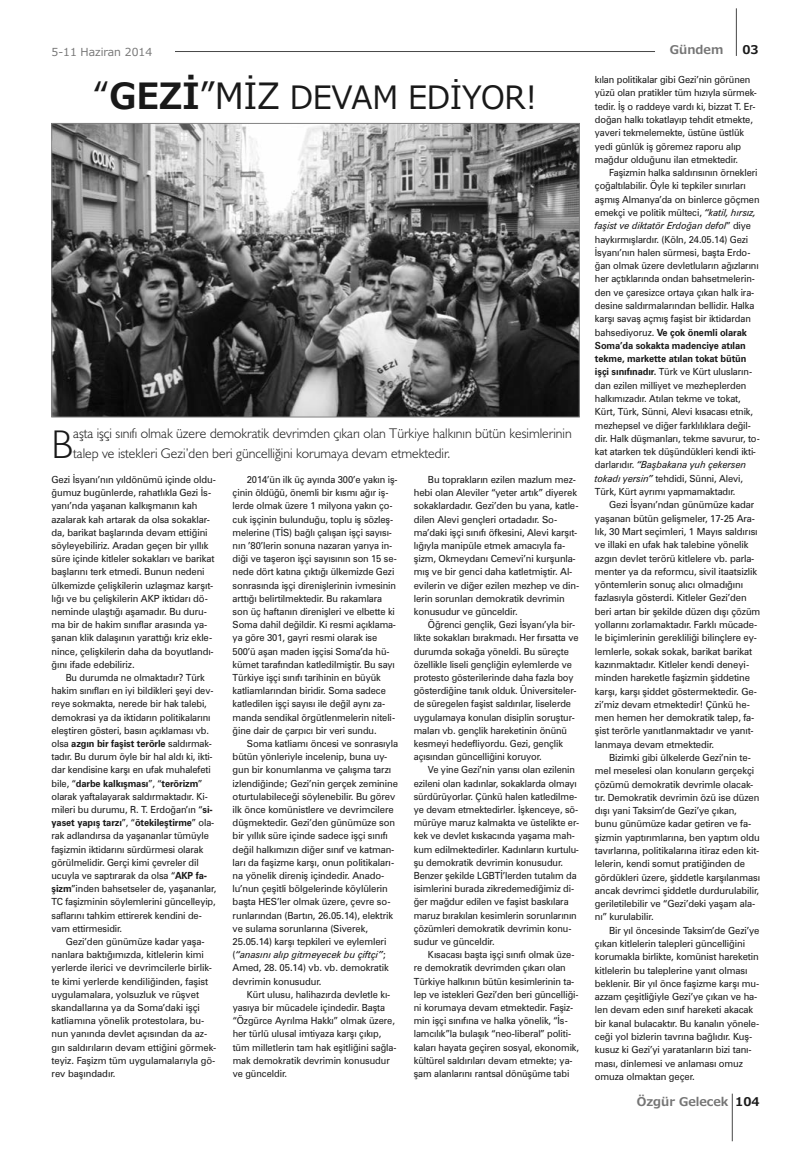
<style>
.page{position:relative;width:812px;height:1152px;background:#fff}
.page>*{position:absolute;margin:0;border:0;box-sizing:border-box;transform-origin:0 0}
.t1{font:300 40.3px "Humanist 521 BT";color:#191919}
.t2{font:32px "Meiryo";letter-spacing:-.01em;color:#191919}
.t3{font:300 14px/20px "Humanist 521 BT";color:#191919}
.t4{font:700 12px "Meiryo";color:#757575}
.t5{font:700 12px "Meiryo";color:#191919}
.t6{font:11px "Meiryo";color:#757575}
.t7{font:9.8px/13.2px "Zurich BT";letter-spacing:-.01em;color:#191919;scale:.96 1}
.t8{font:9.8px/13.2px "Zurich BT";letter-spacing:-.01em;color:#191919}
.s1{font-size:36px}
.s2{font-weight:700;font-size:36px}
.s3{font-weight:700}
.s4{font-style:italic}
.s5{color:#191919}
</style>
<div class="page">
<hr style="left:736px;top:8px;width:1px;height:48px;background:#474747">
<hr style="left:732px;top:1094px;width:1px;height:47px;background:#474747">
<hr style="left:52px;top:51px;width:603px;height:1px;background:#474747">
<div style="left:52px;top:42px;width:123px;height:16px;background:#fff"></div>
<img style="left:54px;top:125px;width:523px;height:290px">
<div style="left:52px;top:123px;width:527px;height:294px;border:1px solid #818181"></div>
<p class="t6" style="left:52px;top:46px;width:102px">5-11 Haziran 2014</p>
<h2 class="t2" style="left:94px;top:79px;width:444px"><span class="s1">“</span><span class="s2">GEZİ</span><span class="s1">”MİZ</span> DEVAM EDİYOR!</h2>
<h1 class="t1" style="left:52px;top:421px;width:23px">B</h1>
<h3 class="t3" style="left:73px;top:423px;width:500px">aşta işçi sınıfı olmak üzere demokratik devrimden çıkarı olan Türkiye halkının bütün kesimlerinin talep ve istekleri Gezi’den beri güncelliğini korumaya devam etmektedir.</h3>
<p class="t8" style="left:52px;top:473px;width:166px">Gezi İsyanı’nın yıldönümü içinde oldu&shy;ğumuz bugünlerde, rahatlıkla Gezi İs&shy;yanı’nda yaşanan kalkışmanın kah azalarak kah artarak da olsa sokaklar&shy;da, barikat başlarında devam ettiğini söyleyebiliriz. Aradan geçen bir yıllık süre içinde kitleler sokakları ve barikat başlarını terk etmedi. Bunun nedeni ülkemizde çelişkilerin uzlaşmaz karşıt&shy;lığı ve bu çelişkilerin AKP iktidarı dö&shy;neminde ulaştığı aşamadır. Bu duru&shy;ma bir de hakim sınıflar arasında ya&shy;şanan klik dalaşının yarattığı kriz ekle&shy;nince, çelişkilerin daha da boyutlandı&shy;ğını ifade edebiliriz.</p>
<p class="t7" style="left:52px;top:671px;width:173px;text-indent:14px">Bu durumda ne olmaktadır? Türk hakim sınıfları en iyi bildikleri şeyi dev&shy;reye sokmakta, nerede bir hak talebi, demokrasi ya da iktidarın politikalarını eleştiren gösteri, basın açıklaması vb. olsa <span class="s3">azgın bir faşist terörle</span> saldırmak&shy;tadır. Bu durum öyle bir hal aldı ki, ikti&shy;dar kendisine karşı en ufak muhalefeti bile, “<span class="s3">darbe kalkışması</span>”, “<span class="s3">terörizm</span>” olarak yaftalayarak saldırmaktadır. Ki&shy;mileri bu durumu, R. T. Erdoğan’ın “<span class="s3">si&shy;yaset yapış tarzı</span>”, “<span class="s3">ötekileştirme</span>” ola&shy;rak adlandırsa da yaşananlar tümüyle faşizmin iktidarını sürdürmesi olarak görülmelidir. Gerçi kimi çevreler dil ucuyla ve saptırarak da olsa “<span class="s3">AKP fa&shy;şizm</span>”inden bahsetseler de, yaşananlar, TC faşizminin söylemlerini güncelleyip, saflarını tahkim ettirerek kendini de&shy;vam ettirmesidir.</p>
<p class="t8" style="left:52px;top:935px;width:166px;text-indent:14px">Gezi’den günümüze kadar yaşa&shy;nanlara baktığımızda, kitlelerin kimi yerlerde ilerici ve devrimcilerle birlik&shy;te kimi yerlerde kendiliğinden, faşist uygulamalara, yolsuzluk ve rüşvet skandallarına ya da Soma’daki işçi katliamına yönelik protestolara, bu&shy;nun yanında devlet açısından da az&shy;gın saldırıların devam ettiğini görmek&shy;teyiz. Faşizm tüm uygulamalarıyla gö&shy;rev başındadır.</p>
<p class="t7" style="left:233px;top:473px;width:173px;text-indent:14px">2014’ün ilk üç ayında 300’e yakın iş&shy;çinin öldüğü, önemli bir kısmı ağır iş&shy;lerde olmak üzere 1 milyona yakın ço&shy;cuk işçinin bulunduğu, toplu iş sözleş&shy;melerine (TİS) bağlı çalışan işçi sayısı&shy;nın ’80’lerin sonuna nazaran yarıya in&shy;diği ve taşeron işçi sayısının son 15 se&shy;nede dört katına çıktığı ülkemizde Gezi sonrasında işçi direnişlerinin ivmesinin arttığı belirtilmektedir. Bu rakamlara son üç haftanın direnişleri ve elbette ki Soma dahil değildir. Ki resmi açıklama&shy;ya göre 301, gayri resmi olarak ise 500’ü aşan maden işçisi Soma’da hü&shy;kümet tarafından katledilmiştir. Bu sayı Türkiye işçi sınıfı tarihinin en büyük katliamlarından biridir. Soma sadece katledilen işçi sayısı ile değil aynı za&shy;manda sendikal örgütlenmelerin niteli&shy;ğine dair de çarpıcı bir veri sundu.</p>
<p class="t8" style="left:233px;top:737px;width:167px;text-indent:14px">Soma katliamı öncesi ve sonrasıyla bütün yönleriyle incelenip, buna uy&shy;gun bir konumlanma ve çalışma tarzı izlendiğinde; Gezi’nin gerçek zeminine oturtulabileceği söylenebilir. Bu görev ilk önce komünistlere ve devrimcilere düşmektedir. Gezi’den günümüze son bir yıllık süre içinde sadece işçi sınıfı değil halkımızın diğer sınıf ve katman&shy;ları da faşizme karşı, onun politikaları&shy;na yönelik direniş içindedir. Anado&shy;lu’nun çeşitli bölgelerinde köylülerin başta HES’ler olmak üzere, çevre so&shy;runlarından (Bartın, 26.05.14), elektrik ve sulama sorunlarına (Siverek, 25.05.14) karşı tepkileri ve eylemleri (<span class="s4">“anasını alıp gitmeyecek bu çiftçi”</span>; Amed, 28. 05.14) vb. vb. demokratik devrimin konusudur.</p>
<p class="t7" style="left:233px;top:988px;width:172px;text-indent:14px">Kürt ulusu, halihazırda devletle kı&shy;yasıya bir mücadele içindedir. Başta “Özgürce Ayrılma Hakkı” olmak üzere, her türlü ulusal imtiyaza karşı çıkıp, tüm milletlerin tam hak eşitliğini sağla&shy;mak demokratik devrimin konusudur ve günceldir.</p>
<p class="t8" style="left:414px;top:473px;width:167px;text-indent:14px">Bu toprakların ezilen mazlum mez&shy;hebi olan Aleviler “yeter artık” diyerek sokaklardadır. Gezi’den bu yana, katle&shy;dilen Alevi gençleri ortadadır. So&shy;ma’daki işçi sınıfı öfkesini, Alevi karşıt&shy;lığıyla manipüle etmek amacıyla fa&shy;şizm, Okmeydanı Cemevi’ni kurşunla&shy;mış ve bir genci daha katletmiştir. Al&shy;evilerin ve diğer ezilen mezhep ve din&shy;lerin sorunları demokratik devrimin konusudur ve günceldir.</p>
<p class="t7" style="left:414px;top:618px;width:173px;text-indent:14px">Öğrenci gençlik, Gezi İsyanı’yla bir&shy;likte sokakları bırakmadı. Her fırsatta ve durumda sokağa yöneldi. Bu süreçte özellikle liseli gençliğin eylemlerde ve protesto gösterilerinde daha fazla boy gösterdiğine tanık olduk. Üniversiteler&shy;de süregelen faşist saldırılar, liselerde uygulamaya konulan disiplin soruştur&shy;maları vb. gençlik hareketinin önünü kesmeyi hedefliyordu. Gezi, gençlik açısından güncelliğini koruyor.</p>
<p class="t7" style="left:414px;top:763px;width:174px;text-indent:14px">Ve yine Gezi’nin yarısı olan ezilenin ezileni olan kadınlar, sokaklarda olmayı sürdürüyorlar. Çünkü halen katledilme&shy;ye devam etmektedirler. İşkenceye, sö&shy;mürüye maruz kalmakta ve üstelikte er&shy;kek ve devlet kıskacında yaşama mah&shy;kum edilmektedirler. Kadınların kurtulu&shy;şu demokratik devrimin konusudur.<br>Benzer şekilde LGBTİ’lerden tutalım da isimlerini burada zikredemediğimiz di&shy;ğer mağdur edilen ve faşist baskılara maruz bırakılan kesimlerin sorunlarının çözümleri demokratik devrimin konu&shy;sudur ve günceldir.</p>
<p class="t7" style="left:414px;top:948px;width:174px;text-indent:14px">Kısacası başta işçi sınıfı olmak üze&shy;re demokratik devrimden çıkarı olan Türkiye halkının bütün kesimlerinin ta&shy;lep ve istekleri Gezi’den beri güncelliği&shy;ni korumaya devam etmektedir. Faşiz&shy;min işçi sınıfına ve halka yönelik, “İs&shy;lamcılık”la bulaşık “neo-liberal” politi&shy;kaları hayata geçiren sosyal, ekonomik, kültürel saldırıları devam etmekte; ya&shy;şam alanlarını rantsal dönüşüme tabi</p>
<p class="t4" style="left:670px;top:43px;width:55px">Gündem</p>
<p class="t5" style="left:742px;top:43px;width:18px">03</p>
<p class="t7" style="left:595px;top:73px;width:170px">kılan politikalar gibi Gezi’nin görünen yüzü olan pratikler tüm hızıyla sürmek&shy;tedir. İş o raddeye vardı ki, bizzat T. Er&shy;doğan halkı tokatlayıp tehdit etmekte, yaveri tekmelemekte, üstüne üstlük yedi günlük iş göremez raporu alıp mağdur olduğunu ilan etmektedir.</p>
<p class="t7" style="left:595px;top:166px;width:173px;text-indent:14px">Faşizmin halka saldırısının örnekleri çoğaltılabilir. Öyle ki tepkiler sınırları aşmış Almanya’da on binlerce göçmen emekçi ve politik mülteci, <span class="s4">“katil, hırsız, faşist ve diktatör Erdoğan defol</span>” diye haykırmışlardır. (Köln, 24.05.14) Gezi İsyanı’nın halen sürmesi, başta Erdo&shy;ğan olmak üzere devletluların ağızlarını her açtıklarında ondan bahsetmelerin&shy;den ve çaresizce ortaya çıkan halk ira&shy;desine saldırmalarından bellidir. Halka karşı savaş açmış faşist bir iktidardan bahsediyoruz. <span class="s3">Ve çok önemli olarak Soma’da sokakta madenciye atılan tekme, markette atılan tokat bütün işçi sınıfınadır.</span> Türk ve Kürt ulusların&shy;dan ezilen milliyet ve mezheplerden halkımızadır. Atılan tekme ve tokat, Kürt, Türk, Sünni, Alevi kısacası etnik, mezhepsel ve diğer farklılıklara değil&shy;dir. Halk düşmanları, tekme savurur, to&shy;kat atarken tek düşündükleri kendi ikti&shy;darlarıdır. <span class="s4">“Başbakana yuh çekersen tokadı yersin”</span> tehdidi, Sünni, Alevi, Türk, Kürt ayrımı yapmamaktadır.</p>
<p class="t8" style="left:595px;top:498px;width:167px;text-indent:14px">Gezi İsyanı’ndan günümüze kadar yaşanan bütün gelişmeler, 17-25 Ara&shy;lık, 30 Mart seçimleri, 1 Mayıs saldırısı ve illaki en ufak hak talebine yönelik azgın devlet terörü kitlelere vb. parla&shy;menter ya da reformcu, sivil itaatsizlik yöntemlerin sonuç alıcı olmadığını fazlasıyla gösterdi. Kitleler Gezi’den beri artan bir şekilde düzen dışı çözüm yollarını zorlamaktadır. Farklı mücade&shy;le biçimlerinin gerekliliği bilinçlere ey&shy;lemlerle, sokak sokak, barikat barikat kazınmaktadır. Kitleler kendi deneyi&shy;minden hareketle faşizmin şiddetine karşı, karşı şiddet göstermektedir. Ge&shy;zi’miz devam etmektedir! Çünkü he&shy;men hemen her demokratik talep, fa&shy;şist terörle yanıtlanmaktadır ve yanıt&shy;lanmaya devam etmektedir.</p>
<p class="t8" style="left:595px;top:751px;width:167px;text-indent:14px">Bizimki gibi ülkelerde Gezi’nin te&shy;mel meselesi olan konuların gerçekçi çözümü demokratik devrimle olacak&shy;tır. Demokratik devrimin özü ise düzen dışı yani Taksim’de Gezi’ye çıkan, bunu günümüze kadar getiren ve fa&shy;şizmin yaptırımlarına, ben yaptım oldu tavırlarına, politikalarına itiraz eden kit&shy;lelerin, kendi somut pratiğinden de gördükleri üzere, şiddetle karşılanması ancak devrimci şiddetle durdurulabilir, geriletilebilir ve “Gezi’deki yaşam ala&shy;nı” kurulabilir.</p>
<p class="t8" style="left:595px;top:924px;width:166px;text-indent:14px">Bir yıl öncesinde Taksim’de Gezi’ye çıkan kitlelerin talepleri güncelliğini korumakla birlikte, komünist hareketin kitlelerin bu taleplerine yanıt olması beklenir. Bir yıl önce faşizme karşı mu&shy;azzam çeşitliğiyle Gezi’ye çıkan ve ha&shy;len devam eden sınıf hareketi akacak bir kanal bulacaktır. Bu kanalın yönele&shy;ceği yol bizlerin tavrına bağlıdır. Kuş&shy;kusuz ki Gezi’yi yaratanların bizi tanı&shy;ması, dinlemesi ve anlaması omuz omuza olmaktan geçer.</p>
<p class="t4" style="left:637px;top:1094px;width:124px">Özgür Gelecek <span class="s5">104</span></p>
</div>
